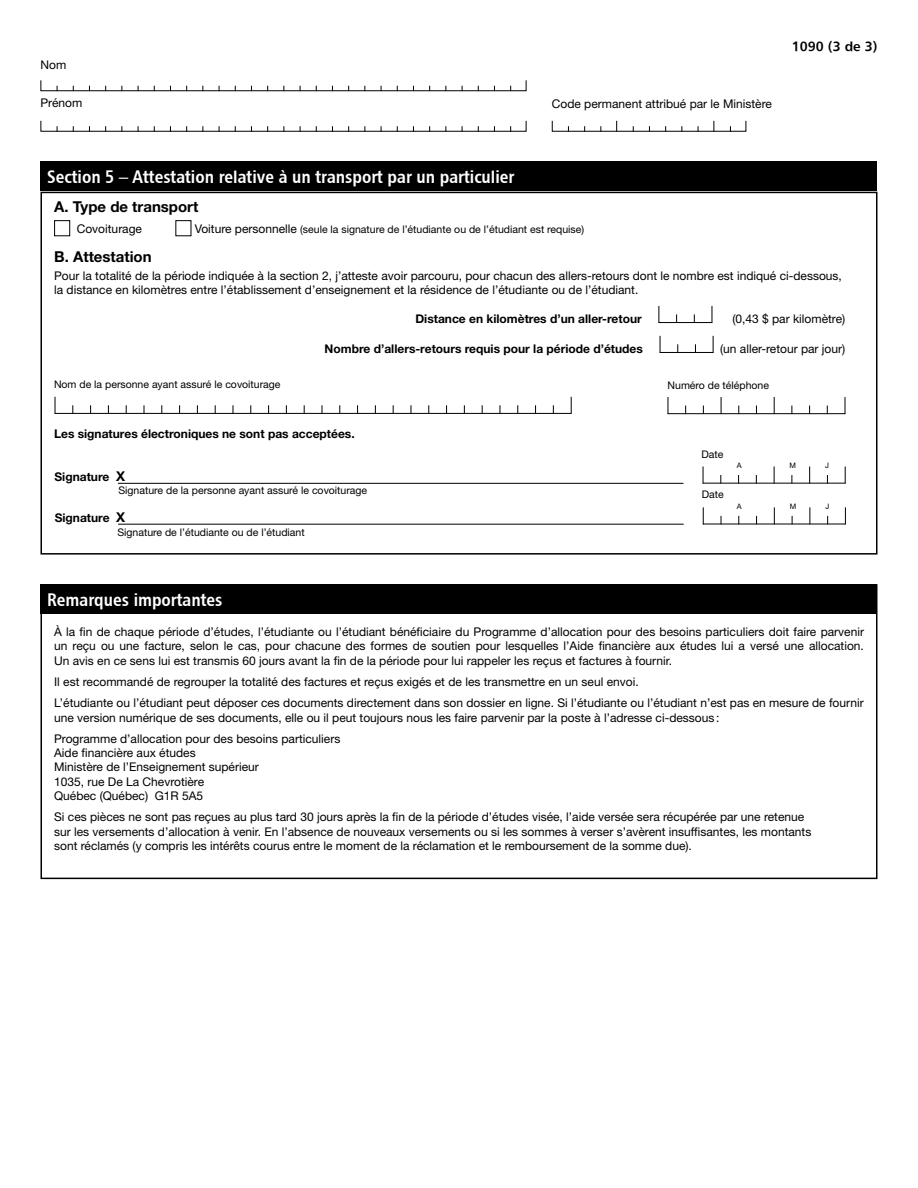
<style>
.page{position:relative;width:918px;height:1188px;background:#fff}
.page>*{position:absolute;margin:0;border:0;box-sizing:border-box;transform-origin:0 0}
.t1{font:18px "Chaloult Cond Demi Gras Normal";color:#fff}
.t2{font:700 15px "Helvetica Neue LT Std";color:#000}
.t3{font:13.5px "Chaloult Demi Gras Normal";color:#000}
.t4{font:12px/14.4px "Helvetica Neue LT Std";color:#000}
.t5{font:700 12px "Helvetica Neue LT Std";color:#000}
.t6{font:10.5px "Helvetica Neue LT Std";color:#000}
.t7{font:7.5px "Helvetica Neue LT Std";color:#000}
.s1{font-size:12px}
.s2{font-size:13.5px}
</style>
<div class="page">
<div style="left:40px;top:161px;width:838px;height:30px;background:#000"></div>
<div style="left:54px;top:220px;width:16px;height:16px;border:1px solid #000"></div>
<div style="left:175px;top:220px;width:16px;height:16px;border:1px solid #000"></div>
<svg style="left:712px;top:306px;width:1px;height:17px"></svg>
<hr style="left:659px;top:322px;width:53px;height:1px;background:#000">
<svg style="left:659px;top:306px;width:1px;height:16px"></svg>
<svg style="left:713px;top:336px;width:1px;height:17px"></svg>
<hr style="left:660px;top:352px;width:53px;height:1px;background:#000">
<svg style="left:660px;top:336px;width:1px;height:16px"></svg>
<svg style="left:721px;top:397px;width:1px;height:16px"></svg>
<hr style="left:668px;top:413px;width:177px;height:1px;background:#000">
<svg style="left:668px;top:397px;width:1px;height:17px"></svg>
<svg style="left:774px;top:397px;width:1px;height:17px"></svg>
<svg style="left:845px;top:397px;width:1px;height:17px"></svg>
<svg style="left:571px;top:397px;width:1px;height:17px"></svg>
<hr style="left:55px;top:413px;width:516px;height:1px;background:#000">
<svg style="left:55px;top:397px;width:1px;height:17px"></svg>
<hr style="left:118px;top:483px;width:565px;height:1px;background:#000">
<svg style="left:809px;top:467px;width:1px;height:16px"></svg>
<svg style="left:774px;top:467px;width:1px;height:16px"></svg>
<svg style="left:845px;top:467px;width:1px;height:16px"></svg>
<hr style="left:703px;top:483px;width:143px;height:1px;background:#000">
<svg style="left:703px;top:467px;width:1px;height:17px"></svg>
<hr style="left:118px;top:524px;width:566px;height:1px;background:#000">
<svg style="left:810px;top:507px;width:1px;height:17px"></svg>
<svg style="left:774px;top:507px;width:1px;height:17px"></svg>
<svg style="left:845px;top:507px;width:1px;height:17px"></svg>
<hr style="left:703px;top:524px;width:143px;height:1px;background:#000">
<svg style="left:703px;top:507px;width:1px;height:17px"></svg>
<div style="left:40px;top:584px;width:838px;height:30px;background:#000"></div>
<div style="left:40px;top:192px;width:838px;height:363px;border:2px solid #000"></div>
<div style="left:40px;top:584px;width:838px;height:295px;border:2px solid #000"></div>
<p class="t4" style="left:40px;top:58px;width:27px">Nom</p>
<p class="t4" style="left:40px;top:95px;width:43px">Prénom</p>
<p class="t4" style="left:552px;top:96px;width:222px">Code permanent attribué par le Ministère</p>
<p class="t3" style="left:792px;top:38px;width:87px">1090 (3 de 3)</p>
<h2 class="t1" style="left:47px;top:166px;width:469px">Section 5 – Attestation relative à un transport par un particulier</h2>
<h3 class="t2" style="left:54px;top:197px;width:146px">A. Type de transport</h3>
<p class="t4" style="left:77px;top:222px;width:67px">Covoiturage</p>
<p class="t6" style="left:195px;top:223px;width:391px"><span class="s1">Voiture personnelle</span> (seule la signature de l’étudiante ou de l’étudiant est requise)</p>
<h3 class="t2" style="left:54px;top:247px;width:99px">B. Attestation</h3>
<p class="t4" style="left:54px;top:268px;width:789px">Pour la totalité de la période indiquée à la section 2, j’atteste avoir parcouru, pour chacun des allers-retours dont le nombre est indiqué ci-dessous, la distance en kilomètres entre l’établissement d’enseignement et la résidence de l’étudiante ou de l’étudiant.</p>
<p class="t5" style="left:415px;top:311px;width:228px">Distance en kilomètres d’un aller-retour</p>
<p class="t4" style="left:732px;top:311px;width:114px">(0,43 $ par kilomètre)</p>
<p class="t5" style="left:325px;top:341px;width:320px">Nombre d’allers-retours requis pour la période d’études</p>
<p class="t4" style="left:720px;top:341px;width:127px">(un aller-retour par jour)</p>
<p class="t6" style="left:54px;top:378px;width:228px">Nom de la personne ayant assuré le covoiturage</p>
<p class="t6" style="left:668px;top:379px;width:103px">Numéro de téléphone</p>
<p class="t5" style="left:54px;top:427px;width:302px">Les signatures électroniques ne sont pas acceptées.</p>
<p class="t5" style="left:55px;top:469px;width:72px">Signature <span class="s2">X</span></p>
<p class="t6" style="left:118px;top:484px;width:250px">Signature de la personne ayant assuré le covoiturage</p>
<p class="t5" style="left:55px;top:510px;width:72px">Signature <span class="s2">X</span></p>
<p class="t6" style="left:117px;top:526px;width:189px">Signature de l’étudiante ou de l’étudiant</p>
<p class="t6" style="left:702px;top:448px;width:23px">Date</p>
<p class="t6" style="left:702px;top:488px;width:23px">Date</p>
<p class="t7" style="left:737px;top:461px;width:6px">A</p>
<p class="t7" style="left:790px;top:461px;width:8px">M</p>
<p class="t7" style="left:825px;top:461px;width:5px">J</p>
<p class="t7" style="left:737px;top:501px;width:6px">A</p>
<p class="t7" style="left:790px;top:501px;width:8px">M</p>
<p class="t7" style="left:825px;top:501px;width:5px">J</p>
<h2 class="t1" style="left:47px;top:588px;width:177px">Remarques importantes</h2>
<p class="t4" style="left:54px;top:624px;width:811px;text-align:justify">À la fin de chaque période d’études, l’étudiante ou l’étudiant bénéficiaire du Programme d’allocation pour des besoins particuliers doit faire parvenir un reçu ou une facture, selon le cas, pour chacune des formes de soutien pour lesquelles l’Aide financière aux études lui a versé une allocation.<br>Un avis en ce sens lui est transmis 60 jours avant la fin de la période pour lui rappeler les reçus et factures à fournir.</p>
<p class="t4" style="left:54px;top:674px;width:586px">Il est recommandé de regrouper la totalité des factures et reçus exigés et de les transmettre en un seul envoi.</p>
<p class="t4" style="left:54px;top:696px;width:811px">L’étudiante ou l’étudiant peut déposer ces documents directement dans son dossier en ligne. Si l’étudiante ou l’étudiant n’est pas en mesure de fournir une version numérique de ses documents, elle ou il peut toujours nous les faire parvenir par la poste à l’adresse ci-dessous:</p>
<p class="t4" style="left:54px;top:731px;width:288px">Programme d’allocation pour des besoins particuliers Aide financière aux études<br>Ministère de l’Enseignement supérieur<br>1035, rue De La Chevrotière<br>Québec (Québec) G1R 5A5</p>
<p class="t4" style="left:54px;top:810px;width:759px">Si ces pièces ne sont pas reçues au plus tard 30 jours après la fin de la période d’études visée, l’aide versée sera récupérée par une retenue sur les versements d’allocation à venir. En l’absence de nouveaux versements ou si les sommes à verser s’avèrent insuffisantes, les montants sont réclamés (y compris les intérêts courus entre le moment de la réclamation et le remboursement de la somme due).</p>
</div>
